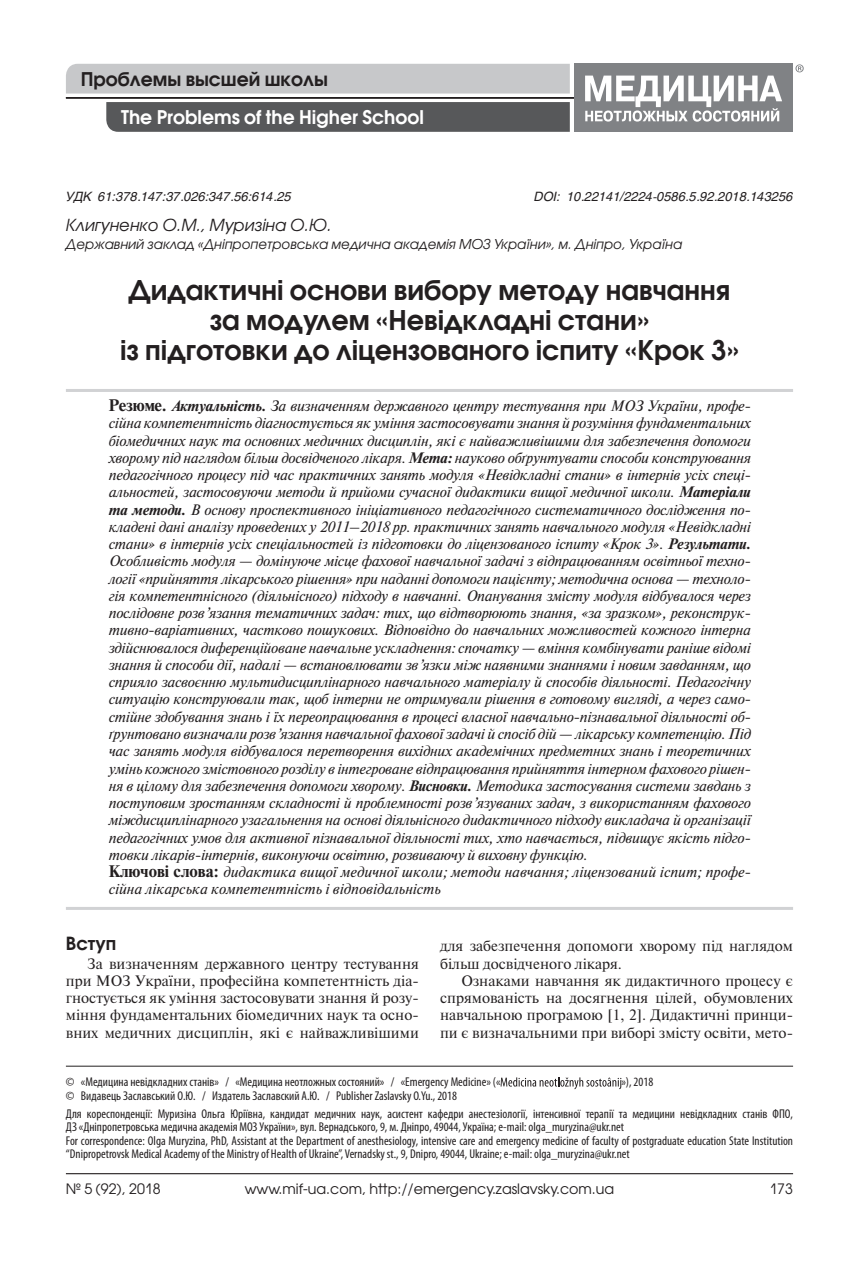
<style>
.page{position:relative;width:859px;height:1263px;background:#fff}
.page>*{position:absolute;margin:0;border:0;box-sizing:border-box;transform-origin:0 0}
.t1{font:700 27px/30px "Avant Garde Gothic C";color:#231f20;text-align:center}
.t2{font:700 18.75px "Avant Garde Gothic C";color:#fff}
.t3{font:700 18.75px "Avant Garde Gothic C";color:#231f20}
.t4{font:700 18px "Avant Garde Gothic C";color:#231f20}
.t5{font:italic 16.5px "Avant Garde Gothic C";color:#231f20}
.t6{font:italic 14.25px/17.2px "Newton C";letter-spacing:-.015em;color:#231f20}
.t7{font:14.25px/17.2px "Newton C";color:#231f20;text-align:justify}
.t8{font:14.25px "Avant Garde Gothic C";color:#231f20}
.t9{font:italic 13.5px "Avant Garde Gothic C";color:#231f20}
.t10{font:condensed 12.75px/13.5px "Myriad Pro";color:#231f20}
.t11{font:italic 12.75px "Helios";color:#231f20}
.s1{font-weight:700;font-style:normal;font-size:15.75px}
.s2{font-weight:700}
</style>
<div class="page">
<hr style="left:66px;top:1173px;width:727px;height:1px;background:#231f20">
<div style="left:66px;top:64px;width:504px;height:30px;background:#c7c8ca"></div>
<hr style="left:66px;top:97px;width:510px;height:1px;background:#231f20">
<svg style="left:106px;top:102px;width:464px;height:30px;background:#58595b"></svg>
<div style="left:574px;top:64px;width:219px;height:68px;background:#808285"></div>
<svg style="left:585px;top:76px;width:197px;height:46px"></svg>
<svg style="left:795px;top:64px;width:9px;height:8px"></svg>
<svg style="left:501px;top:1077px;width:120px;height:12px"></svg>
<hr style="left:66px;top:1066px;width:727px;height:1px;background:#231f20">
<hr style="left:66px;top:389px;width:727px;height:3px;background:#d1d2d4">
<hr style="left:66px;top:907px;width:727px;height:3px;background:#d1d2d4">
<h2 class="t3" style="left:81px;top:68px;width:249px">Проблемы высшей школы</h2>
<h2 class="t2" style="left:121px;top:106px;width:304px">The Problems of the Higher School</h2>
<p class="t11" style="left:66px;top:189px;width:227px">УДК 61:378.147:37.026:347.56:614.25</p>
<p class="t11" style="left:534px;top:189px;width:260px">DOI: 10.22141/2224-0586.5.92.2018.143256</p>
<p class="t5" style="left:66px;top:216px;width:267px">Клигуненко О.М., Муризіна О.Ю.</p>
<p class="t9" style="left:66px;top:236px;width:618px">Державний заклад «Дніпропетровська медична академія МОЗ України», м. Дніпро, Україна</p>
<h1 class="t1" style="left:120px;top:274px;width:620px">Дидактичні основи вибору методу навчання за модулем «Невідкладні стани»<br>із підготовки до ліцензованого іспиту «Крок 3»</h1>
<p class="t6" style="left:108px;top:397px;width:644px"><span class="s1">Резюме.</span> <span class="s2">Актуальність.</span> За визначенням державного центру тестування при МОЗ України, профе&shy;сійна компетентність діагностується як уміння застосовувати знання й розуміння фундаментальних біомедичних наук та основних медичних дисциплін, які є найважливішими для забезпечення допомоги хворому під наглядом більш досвідченого лікаря. <span class="s2">Мета:</span> науково обґрунтувати способи конструювання педагогічного процесу під час практичних занять модуля «Невідкладні стани» в інтернів усіх спеці&shy;альностей, застосовуючи методи й прийоми сучасної дидактики вищої медичної школи. <span class="s2">Матеріали та методи.</span> В основу проспективного ініціативного педагогічного систематичного дослідження по&shy;кладені дані аналізу проведених у 2011–2018 рр. практичних занять навчального модуля «Невідкладні стани» в інтернів усіх спеціальностей із підготовки до ліцензованого іспиту «Крок 3». <span class="s2">Результати.<br></span>Особливість модуля — домінуюче місце фахової навчальної задачі з відпрацюванням освітньої техно&shy;логії «прийняття лікарського рішення» при наданні допомоги пацієнту; методична основа — техноло&shy;гія компетентнісного (діяльнісного) підходу в навчанні. Опанування змісту модуля відбувалося через послідовне розв’язання тематичних задач: тих, що відтворюють знання, «за зразком», реконструк&shy;тивно-варіативних, частково пошукових. Відповідно до навчальних можливостей кожного інтерна здійснювалося диференційоване навчальне ускладнення: спочатку — вміння комбінувати раніше відомі знання й способи дії, надалі — встановлювати зв’язки між наявними знаннями і новим завданням, що сприяло засвоєнню мультидисциплінарного навчального матеріалу й способів діяльності. Педагогічну ситуацію конструювали так, щоб інтерни не отримували рішення в готовому вигляді, а через само&shy;стійне здобування знань і їх переопрацювання в процесі власної навчально-пізнавальної діяльності об&shy;ґрунтовано визначали розв’язання навчальної фахової задачі й спосіб дій — лікарську компетенцію. Під час занять модуля відбувалося перетворення вихідних академічних предметних знань і теоретичних умінь кожного змістовного розділу в інтегроване відпрацювання прийняття інтерном фахового рішен&shy;ня в цілому для забезпечення допомоги хворому. <span class="s2">Висновки.</span> Методика застосування системи завдань з поступовим зростанням складності й проблемності розв’язуваних задач, з використанням фахового міждисциплінарного узагальнення на основі діяльнісного дидактичного підходу викладача й організації педагогічних умов для активної пізнавальної діяльності тих, хто навчається, підвищує якість підго&shy;товки лікарів-інтернів, виконуючи освітню, розвиваючу й виховну функцію.<br><span class="s1">Ключові слова:</span> дидактика вищої медичної школи; методи навчання; ліцензований іспит; профе&shy;сійна лікарська компетентність і відповідальність</p>
<p class="t4" style="left:66px;top:932px;width:52px">Вступ</p>
<p class="t7" style="left:66px;top:955px;width:354px;text-indent:21px">За визначенням державного центру тестування при МОЗ України, професійна компетентність діа&shy;гностується як уміння застосовувати знання й розу&shy;міння фундаментальних біомедичних наук та осно&shy;вних медичних дисциплін, які є найважливішими</p>
<p class="t7" style="left:440px;top:937px;width:354px">для забезпечення допомоги хворому під наглядом більш досвідченого лікаря.</p>
<p class="t7" style="left:440px;top:972px;width:354px;text-indent:21px">Ознаками навчання як дидактичного процесу є спрямованість на досягнення цілей, обумовлених навчальною програмою [1, 2]. Дидактичні принци&shy;пи є визначальними при виборі змісту освіти, мето-</p>
<p class="t10" style="left:66px;top:1075px;width:436px">© «Медицина невідкладних станів» / «Медицина неотложных состояний» / «Emergency Medicine» («</p>
<p class="t10" style="left:621px;top:1075px;width:33px">»), 2018</p>
<p class="t10" style="left:66px;top:1086px;width:729px;line-height:17.7px">© Видавець Заславський О.Ю. / Издатель Заславский А.Ю. / Publisher Zaslavsky O.Yu., 2018<br>Для кореспонденції: Муризіна Ольга Юріївна, кандидат медичних наук, асистент кафедри анестезіології, інтенсивної терапії та медицини невідкладних станів ФПО,</p>
<p class="t10" style="left:66px;top:1120px;width:729px">ДЗ «Дніпропетровська медична академія МОЗ України», вул. Вернадського, 9, м. Дніпро, 49044, Україна; e-mail: olga_muryzina@ukr.net<br>For correspondence: Olga Muryzina, PhD, Assistant at the Department of anesthesiology, intensive care and emergency medicine of faculty of postgraduate education State Institution “Dnipropetrovsk Medical Academy of the Ministry of Health of Ukraine”, Vernadsky st., 9, Dnipro, 49044, Ukraine; e-mail: olga_muryzina@ukr.net</p>
<p class="t8" style="left:66px;top:1180px;width:96px">№ 5 (92), 2018</p>
<p class="t8" style="left:245px;top:1180px;width:371px">www.mif-ua.com, http://emergency.zaslavsky.com.ua</p>
<p class="t8" style="left:769px;top:1180px;width:25px">173</p>
</div>
